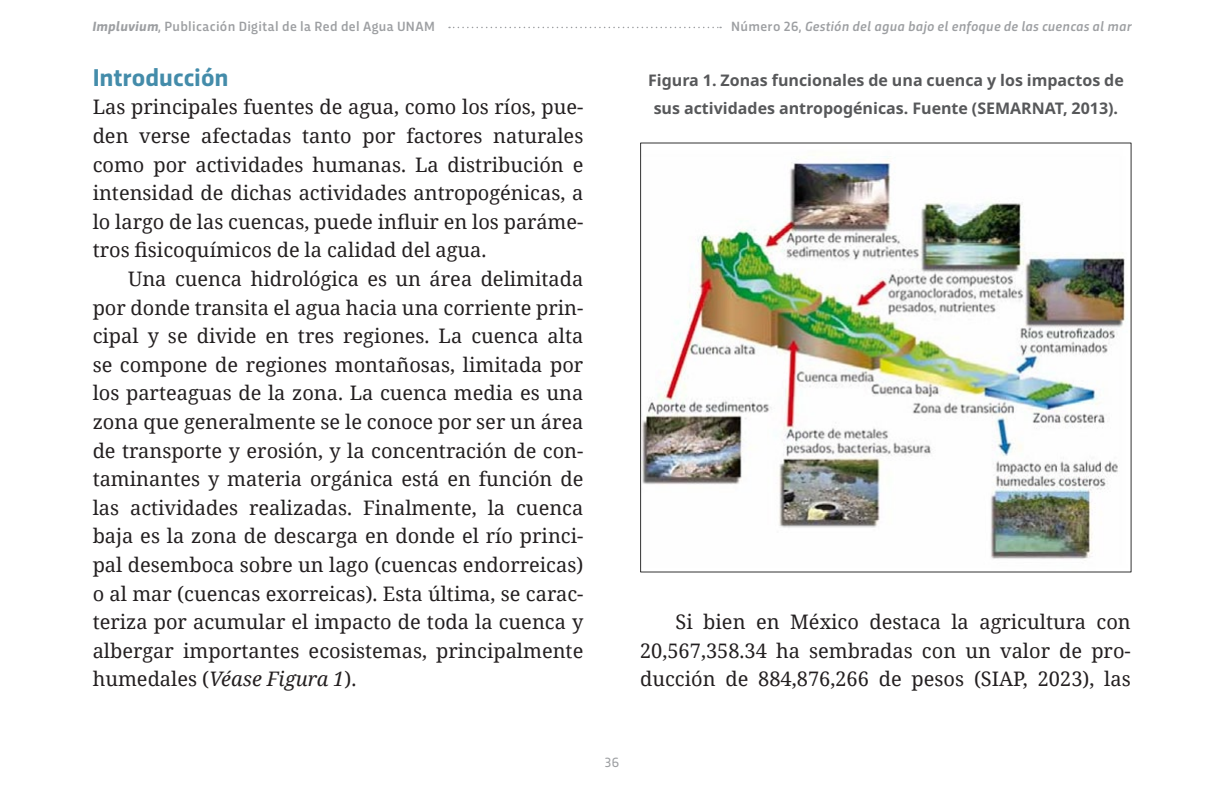
<style>
.page{position:relative;width:1224px;height:792px;background:#fff}
.page>*{position:absolute;margin:0;border:0;box-sizing:border-box;transform-origin:0 0}
.h2_Titulo2{font:700 25.4px "Trasandina";color:#448caa}
.p_ParrafoBasico{font:20px/28.6px "Noto Serif";color:#231f20;text-align:justify}
.p_PrimerParrafo{font:20px/28.6px "Noto Serif";color:#231f20;text-align:justify}
.h1Tablas{font:700 16px/28.6px "Noto Sans";color:#57585a;text-align:center}
.t1{font:italic 500 14px "Trasandina";letter-spacing:.02em;color:#9d9fa2}
.t2{font:500 14px "Trasandina";letter-spacing:.025em;color:#9d9fa2}
.t3{font:14px "Trasandina";color:#9d9fa2}
.s1{font-weight:700;font-style:italic}
.s2{font-style:normal}
.s3{font-style:italic}
</style>
<div class="page">
<svg style="left:449px;top:27px;width:272px;height:1px"></svg>
<img style="left:642px;top:156px;width:483px;height:403px">
<p class="t2" style="left:92px;top:16px;width:344px"><span class="s1">Impluvium</span>, Publicación Digital de la Red del Agua UNAM</p>
<p class="t1" style="left:731px;top:16px;width:402px"><span class="s2">Número 26,</span> Gestión del agua bajo el enfoque de las cuencas al mar</p>
<p class="h2_Titulo2" style="left:93px;top:58px;width:137px">Introducción</p>
<p class="p_PrimerParrafo" style="left:93px;top:92px;width:492px">Las principales fuentes de agua, como los ríos, pue&shy;den verse afectadas tanto por factores naturales como por actividades humanas. La distribución e intensidad de dichas actividades antropogénicas, a lo largo de las cuencas, puede influir en los paráme&shy;tros fisicoquímicos de la calidad del agua.</p>
<p class="p_ParrafoBasico" style="left:93px;top:264px;width:492px;text-indent:35px">Una cuenca hidrológica es un área delimitada por donde transita el agua hacia una corriente prin&shy;cipal y se divide en tres regiones. La cuenca alta se compone de regiones montañosas, limitada por los parteaguas de la zona. La cuenca media es una zona que generalmente se le conoce por ser un área de transporte y erosión, y la concentración de con&shy;taminantes y materia orgánica está en función de las actividades realizadas. Finalmente, la cuenca baja es la zona de descarga en donde el río princi&shy;pal desemboca sobre un lago (cuencas endorreicas) o al mar (cuencas exorreicas). Esta última, se carac&shy;teriza por acumular el impacto de toda la cuenca y albergar importantes ecosistemas, principalmente humedales (<span class="s3">Véase Figura 1</span>).</p>
<p class="h1Tablas" style="left:648px;top:66px;width:477px">Figura 1. Zonas funcionales de una cuenca y los impactos de sus actividades antropogénicas. Fuente (SEMARNAT, 2013).</p>
<p class="p_ParrafoBasico" style="left:640px;top:607px;width:492px;text-indent:35px">Si bien en México destaca la agricultura con 20,567,358.34 ha sembradas con un valor de pro&shy;ducción de 884,876,266 de pesos (SIAP, 2023), las</p>
<p class="t3" style="left:605px;top:752px;width:16px">36</p>
</div>
